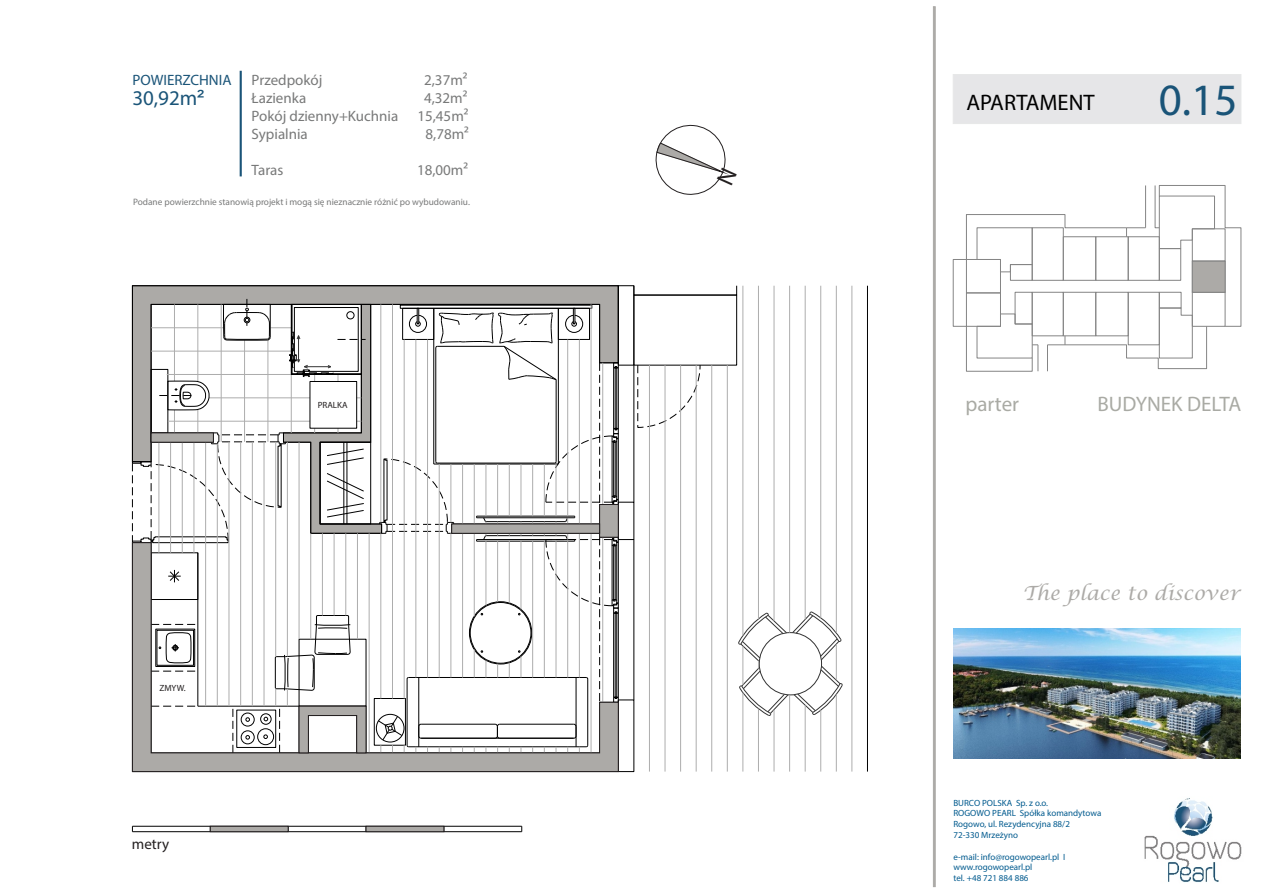
<style>
.page{position:relative;width:1263px;height:893px;background:#fff}
.page>*{position:absolute;margin:0;border:0;box-sizing:border-box;transform-origin:0 0}
.t1{font:45px "Myriad Pro";color:#1a5478}
.t2{font:22.5px "Myriad Pro";color:#000}
.t3{font:21px "Myriad Pro";color:#a9aaa4}
.t4{font:21px "Myriad Pro";color:#1a5478}
.t5{font:italic 19.5px "Lucida Calligraphy";color:#acaaa7}
.t6{font:15px "Myriad Pro";color:#787979}
.t7{font:15px "Myriad Pro";color:#1a5478}
.t8{font:15px "Myriad Pro";color:#231f20}
.t9{font:9.3px "Myriad Pro";color:#787979}
.t10{font:9px/10.8px "Myriad Pro";color:#005a8e}
.t11{font:9px "Myriad Pro";color:#231f20}
.s1{font-family:"Arial"}
</style>
<div class="page">
<img style="left:1144px;top:798px;width:98px;height:85px">
<svg style="left:933px;top:6px;width:3px;height:881px;background:#b2b0ad"></svg>
<img style="left:953px;top:628px;width:288px;height:130px">
<div style="left:953px;top:74px;width:289px;height:50px;background:#e6e6e8"></div>
<hr style="left:240px;top:71px;width:2px;height:105px;background:#1a5478">
<hr style="left:132px;top:826px;width:390px;height:1px;background:#000">
<hr style="left:132px;top:831px;width:390px;height:1px;background:#000">
<svg style="left:953px;top:185px;width:288px;height:186px"></svg>
<svg style="left:210px;top:826px;width:79px;height:6px"></svg>
<svg style="left:366px;top:826px;width:79px;height:6px"></svg>
<hr style="left:634px;top:540px;width:1px;height:160px;background:#000">
<hr style="left:634px;top:365px;width:1px;height:137px;background:#000">
<svg style="left:637px;top:365px;width:63px;height:63px"></svg>
<hr style="left:867px;top:286px;width:1px;height:486px;background:#000">
<div style="left:634px;top:295px;width:103px;height:70px;border:1px solid #000"></div>
<svg style="left:132px;top:285px;width:487px;height:14px;background:#9b9a97"></svg>
<div style="left:618px;top:286px;width:16px;height:79px;border:1px solid #000"></div>
<hr style="left:743px;top:286px;width:1px;height:350px;background:#adadad">
<hr style="left:758px;top:286px;width:1px;height:333px;background:#adadad">
<hr style="left:774px;top:286px;width:1px;height:335px;background:#adadad">
<hr style="left:789px;top:286px;width:1px;height:347px;background:#adadad">
<hr style="left:805px;top:286px;width:1px;height:333px;background:#adadad">
<hr style="left:820px;top:286px;width:1px;height:332px;background:#adadad">
<hr style="left:836px;top:286px;width:1px;height:347px;background:#adadad">
<hr style="left:852px;top:286px;width:1px;height:486px;background:#adadad">
<hr style="left:696px;top:365px;width:1px;height:407px;background:#adadad">
<hr style="left:680px;top:365px;width:1px;height:407px;background:#adadad">
<hr style="left:665px;top:365px;width:1px;height:407px;background:#adadad">
<hr style="left:649px;top:365px;width:1px;height:407px;background:#adadad">
<hr style="left:727px;top:365px;width:1px;height:407px;background:#adadad">
<hr style="left:711px;top:365px;width:1px;height:407px;background:#adadad">
<hr style="left:805px;top:705px;width:1px;height:67px;background:#adadad">
<hr style="left:789px;top:695px;width:1px;height:77px;background:#adadad">
<hr style="left:774px;top:709px;width:1px;height:63px;background:#adadad">
<hr style="left:820px;top:710px;width:1px;height:62px;background:#adadad">
<hr style="left:758px;top:709px;width:1px;height:63px;background:#adadad">
<hr style="left:743px;top:693px;width:1px;height:79px;background:#adadad">
<hr style="left:836px;top:694px;width:1px;height:78px;background:#adadad">
<svg style="left:738px;top:612px;width:104px;height:104px"></svg>
<hr style="left:743px;top:646px;width:1px;height:39px;background:#adadad">
<svg style="left:132px;top:753px;width:487px;height:19px;background:#a19f9c"></svg>
<svg style="left:132px;top:299px;width:487px;height:454px"></svg>
<svg style="left:655px;top:124px;width:74px;height:71px"></svg>
<h3 class="t7" style="left:132px;top:74px;width:101px">POWIERZCHNIA</h3>
<h3 class="t4" style="left:132px;top:90px;width:73px">30,92m<span class="s1">²</span></h3>
<h3 class="t6" style="left:252px;top:74px;width:72px">Przedpokój</h3>
<h3 class="t6" style="left:424px;top:74px;width:45px">2,37m²</h3>
<h3 class="t6" style="left:252px;top:92px;width:56px">Łazienka</h3>
<h3 class="t6" style="left:424px;top:92px;width:45px">4,32m²</h3>
<h3 class="t6" style="left:252px;top:110px;width:148px">Pokój dzienny+Kuchnia</h3>
<h3 class="t6" style="left:417px;top:110px;width:53px">15,45m²</h3>
<h3 class="t6" style="left:252px;top:128px;width:58px">Sypialnia</h3>
<h3 class="t6" style="left:425px;top:128px;width:45px">8,78m²</h3>
<h3 class="t6" style="left:252px;top:164px;width:33px">Taras</h3>
<h3 class="t6" style="left:417px;top:164px;width:52px">18,00m²</h3>
<p class="t9" style="left:133px;top:198px;width:338px">Podane powierzchnie stanowią projekt i mogą się nieznacznie różnić po wybudowaniu.</p>
<p class="t11" style="left:159px;top:685px;width:28px">ZMYW.</p>
<h3 class="t8" style="left:132px;top:838px;width:39px">metry</h3>
<p class="t11" style="left:318px;top:401px;width:31px">PRALKA</p>
<h2 class="t2" style="left:966px;top:93px;width:130px">APARTAMENT</h2>
<h1 class="t1" style="left:1159px;top:82px;width:80px">0.15</h1>
<h3 class="t3" style="left:965px;top:395px;width:55px">parter</h3>
<h3 class="t3" style="left:1097px;top:395px;width:145px">BUDYNEK DELTA</h3>
<h3 class="t5" style="left:1023px;top:584px;width:219px">The place to discover</h3>
<p class="t10" style="left:953px;top:798px;width:149px">BURCO POLSKA Sp. z o.o.<br>ROGOWO PEARL Spółka komandytowa<br>Rogowo, ul. Rezydencyjna 88/2<br>72-330 Mrzeżyno</p>
<p class="t10" style="left:953px;top:852px;width:113px">e-mail: info@rogowopearl.pl I www.rogowopearl.pl<br>tel. +48 721 884 886</p>
</div>
